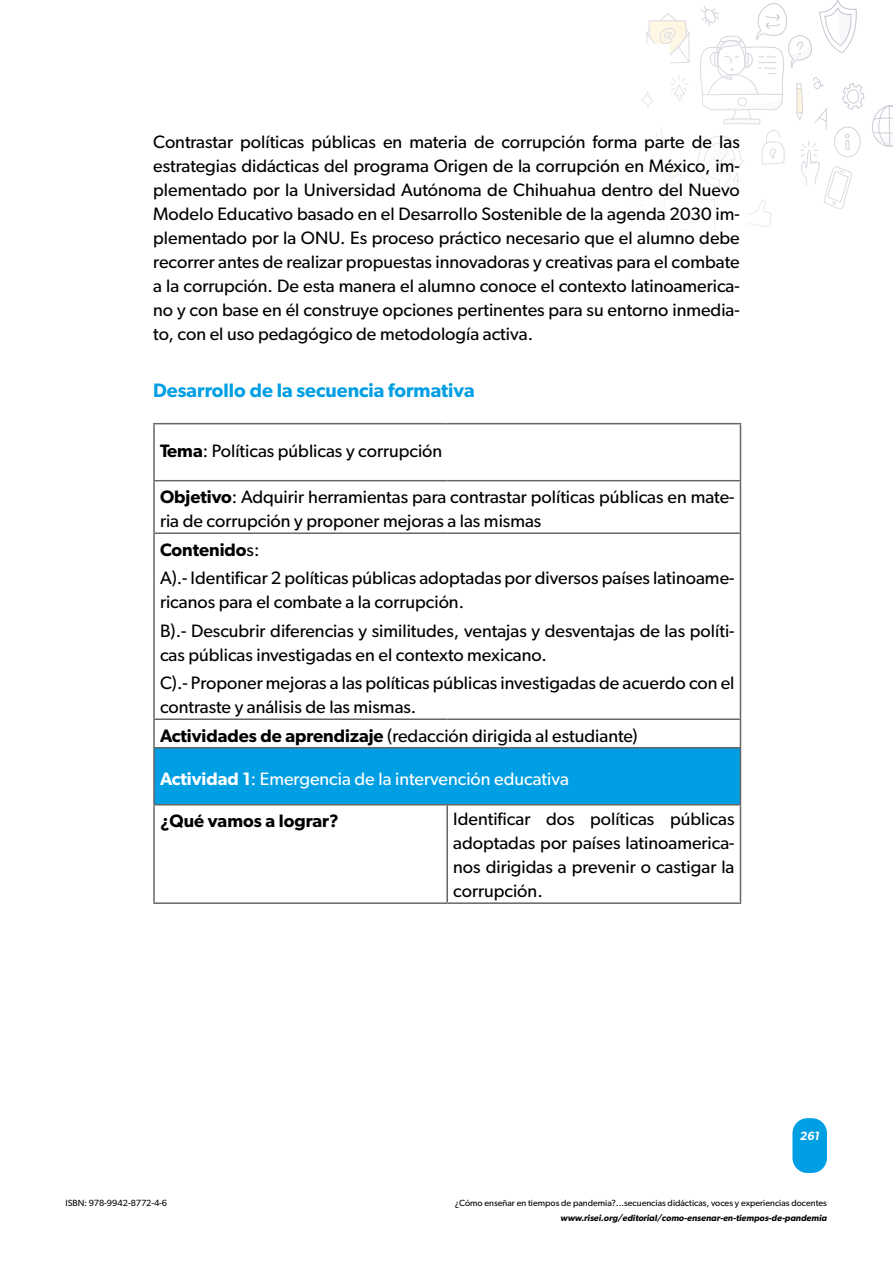
<style>
.page{position:relative;width:893px;height:1263px;background:#fff}
.page>*{position:absolute;margin:0;border:0;box-sizing:border-box;transform-origin:0 0}
.t1{font:600 19.5px "Gibson";color:#009fe3}
.t2{font:18px/24px "Gibson";color:#000}
.t3{font:18px "Gibson";color:#fff}
.t4{font:600 18px "Gibson";color:#000}
.t5{font:italic 600 12px "Gibson";color:#fff}
.t6{font:9px "Gibson";color:#000}
.t7{font:italic 600 9px "Gibson";color:#000}
.s1{font-weight:600}
</style>
<div class="page">
<div style="left:792px;top:1118px;width:35px;height:55px;background:#009fe3;border-radius:15px"></div>
<svg style="left:641px;top:0;width:252px;height:236px"></svg>
<div style="left:154px;top:748px;width:586px;height:57px;background:#009fe3"></div>
<hr style="left:740px;top:424px;width:1px;height:56px;background:#666">
<hr style="left:740px;top:481px;width:1px;height:51px;background:#666">
<hr style="left:740px;top:534px;width:1px;height:184px;background:#666">
<svg style="left:740px;top:720px;width:1px;height:27px"></svg>
<hr style="left:740px;top:748px;width:1px;height:56px;background:#666">
<hr style="left:153px;top:423px;width:294px;height:1px;background:#666">
<hr style="left:153px;top:424px;width:2px;height:56px;background:#666">
<hr style="left:447px;top:423px;width:294px;height:1px;background:#666">
<hr style="left:153px;top:480px;width:294px;height:1px;background:#666">
<hr style="left:153px;top:481px;width:2px;height:51px;background:#666">
<hr style="left:447px;top:480px;width:294px;height:1px;background:#666">
<hr style="left:153px;top:532px;width:294px;height:2px;background:#666">
<hr style="left:153px;top:534px;width:2px;height:184px;background:#666">
<hr style="left:447px;top:532px;width:294px;height:2px;background:#666">
<hr style="left:153px;top:718px;width:294px;height:2px;background:#666">
<hr style="left:153px;top:720px;width:2px;height:27px;background:#666">
<hr style="left:447px;top:718px;width:294px;height:2px;background:#666">
<hr style="left:153px;top:747px;width:294px;height:1px;background:#666">
<hr style="left:153px;top:748px;width:2px;height:56px;background:#666">
<hr style="left:447px;top:747px;width:294px;height:1px;background:#666">
<hr style="left:153px;top:804px;width:294px;height:1px;background:#666">
<hr style="left:153px;top:805px;width:2px;height:97px;background:#666">
<hr style="left:447px;top:804px;width:294px;height:1px;background:#666">
<hr style="left:446px;top:805px;width:2px;height:97px;background:#666">
<hr style="left:740px;top:805px;width:1px;height:97px;background:#666">
<hr style="left:153px;top:902px;width:294px;height:2px;background:#666">
<hr style="left:447px;top:902px;width:294px;height:2px;background:#666">
<img style="left:641px;top:44px;width:29px;height:27px">
<p class="t2" style="left:153px;top:129px;width:588px;text-align:justify">Contrastar políticas públicas en materia de corrupción forma parte de las estrategias didácticas del programa Origen de la corrupción en México, im&shy;plementado por la Universidad Autónoma de Chihuahua dentro del Nuevo Modelo Educativo basado en el Desarrollo Sostenible de la agenda 2030 im&shy;plementado por la ONU. Es proceso práctico necesario que el alumno debe recorrer antes de realizar propuestas innovadoras y creativas para el combate a la corrupción. De esta manera el alumno conoce el contexto latinoamerica&shy;no y con base en él construye opciones pertinentes para su entorno inmedia&shy;to, con el uso pedagógico de metodología activa.</p>
<p class="t1" style="left:153px;top:378px;width:323px">Desarrollo de la secuencia formativa</p>
<p class="t2" style="left:160px;top:438px;width:284px"><span class="s1">Tema</span>: Políticas públicas y corrupción</p>
<p class="t2" style="left:160px;top:485px;width:576px"><span class="s1">Objetivo</span>: Adquirir herramientas para contrastar políticas públicas en mate&shy;ria de corrupción y proponer mejoras a las mismas</p>
<p class="t2" style="left:160px;top:535px;width:576px;line-height:28.5px"><span class="s1">Contenido</span>s:<br>A).- Identificar 2 políticas públicas adoptadas por diversos países latinoame-</p>
<p class="t2" style="left:160px;top:587px;width:576px;line-height:28.5px">ricanos para el combate a la corrupción.<br>B).- Descubrir diferencias y similitudes, ventajas y desventajas de las políti-</p>
<p class="t2" style="left:160px;top:640px;width:576px;line-height:28.5px">cas públicas investigadas en el contexto mexicano.<br>C).- Proponer mejoras a las políticas públicas investigadas de acuerdo con el</p>
<p class="t2" style="left:160px;top:692px;width:479px;line-height:28.5px">contraste y análisis de las mismas.<br><span class="s1">Actividades de aprendizaje</span> (redacción dirigida al estudiante)</p>
<p class="t3" style="left:160px;top:768px;width:410px"><span class="s1">Actividad 1</span>: Emergencia de la intervención educativa</p>
<p class="t4" style="left:160px;top:810px;width:180px">¿Qué vamos a lograr?</p>
<p class="t2" style="left:453px;top:807px;width:283px;text-align:justify">Identificar dos políticas públicas adoptadas por países latinoamerica&shy;nos dirigidas a prevenir o castigar la corrupción.</p>
<p class="t5" style="left:800px;top:1129px;width:22px">261</p>
<p class="t6" style="left:65px;top:1197px;width:103px">ISBN: 978-9942-8772-4-6</p>
<p class="t6" style="left:455px;top:1197px;width:374px">¿Cómo enseñar en tiempos de pandemia?...secuencias didácticas, voces y experiencias docentes</p>
<p class="t7" style="left:560px;top:1212px;width:268px">www.risei.org/editorial/como-ensenar-en-tiempos-de-pandemia</p>
</div>
